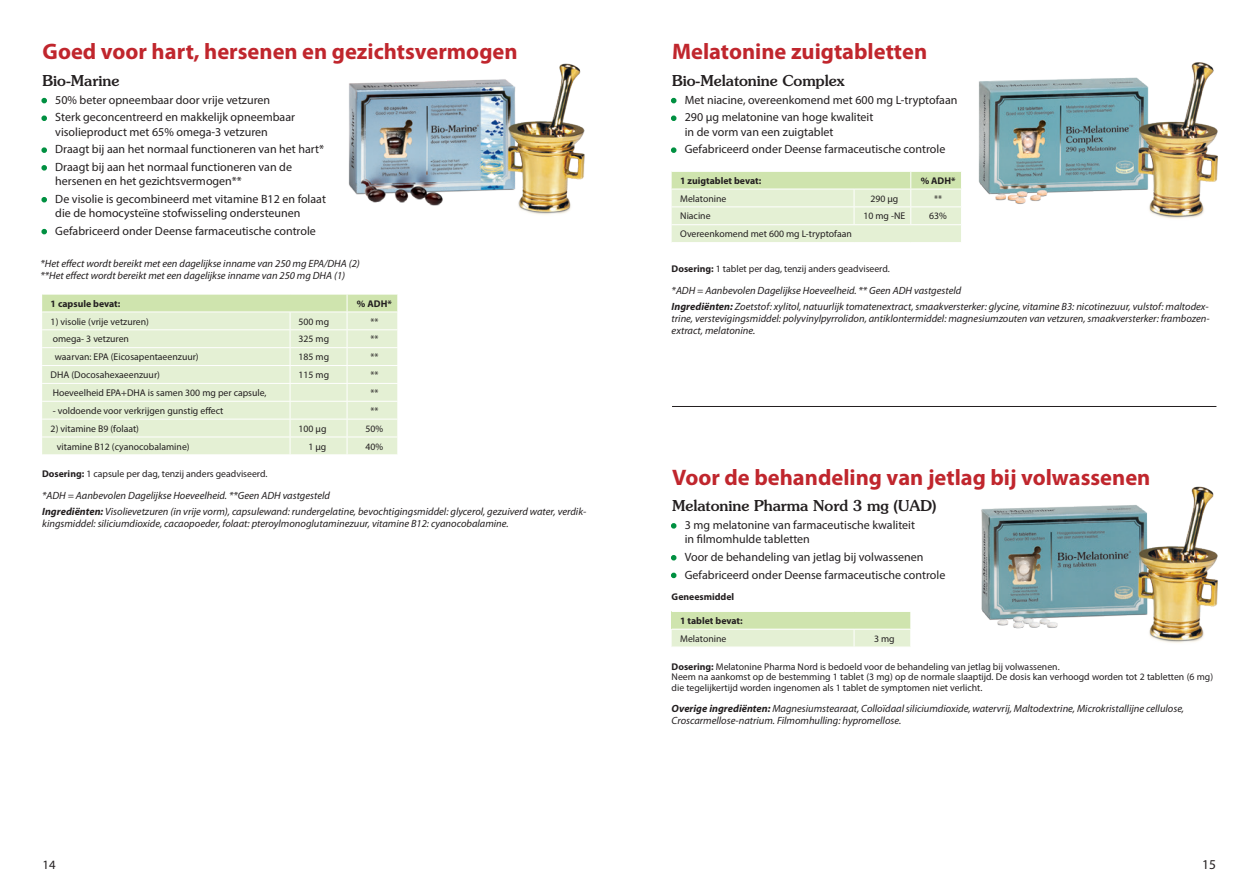
<style>
.page{position:relative;width:1259px;height:893px;background:#fff}
.page>*{position:absolute;margin:0;border:0;box-sizing:border-box;transform-origin:0 0}
.t1{font:700 22.5px "Myriad Pro";color:#c0262d}
.t2{font:500 15px "Souvenir Std";color:#231f20}
.t3{font:13.5px "Myriad Pro";color:#231f20}
.t4{font:12.75px "Myriad Pro";color:#231f20}
.t5{font:12px/14.2px "Myriad Pro";color:#231f20}
.t6{font:italic 10.5px/12px "Myriad Pro";color:#231f20}
.t7{font:9.75px/10.5px "Myriad Pro";color:#231f20}
.t8{font:700 9.75px "Myriad Pro";color:#231f20}
.s1{color:#009041}
.s2{font-weight:700}
</style>
<div class="page">
<img style="left:348px;top:63px;width:237px;height:152px">
<svg style="left:42px;top:294px;width:356px;height:160px;background:#e2efd0"></svg>
<hr style="left:42px;top:312px;width:248px;height:1px;background:#fff">
<hr style="left:290px;top:312px;width:57px;height:1px;background:#fff">
<hr style="left:347px;top:312px;width:51px;height:1px;background:#fff">
<hr style="left:42px;top:329px;width:248px;height:1px;background:#fff">
<hr style="left:290px;top:329px;width:57px;height:1px;background:#fff">
<hr style="left:347px;top:329px;width:51px;height:1px;background:#fff">
<hr style="left:42px;top:347px;width:248px;height:1px;background:#fff">
<hr style="left:290px;top:347px;width:57px;height:1px;background:#fff">
<hr style="left:347px;top:347px;width:51px;height:1px;background:#fff">
<hr style="left:42px;top:365px;width:248px;height:1px;background:#fff">
<hr style="left:290px;top:365px;width:57px;height:1px;background:#fff">
<hr style="left:347px;top:365px;width:51px;height:1px;background:#fff">
<hr style="left:42px;top:383px;width:248px;height:1px;background:#fff">
<hr style="left:290px;top:383px;width:57px;height:1px;background:#fff">
<hr style="left:347px;top:383px;width:51px;height:1px;background:#fff">
<hr style="left:42px;top:401px;width:248px;height:1px;background:#fff">
<hr style="left:290px;top:401px;width:57px;height:1px;background:#fff">
<hr style="left:347px;top:401px;width:51px;height:1px;background:#fff">
<hr style="left:42px;top:419px;width:248px;height:1px;background:#fff">
<hr style="left:290px;top:419px;width:57px;height:1px;background:#fff">
<hr style="left:347px;top:419px;width:51px;height:1px;background:#fff">
<hr style="left:42px;top:437px;width:248px;height:1px;background:#fff">
<hr style="left:290px;top:437px;width:57px;height:1px;background:#fff">
<hr style="left:347px;top:437px;width:51px;height:1px;background:#fff">
<img style="left:978px;top:62px;width:240px;height:157px">
<img style="left:981px;top:486px;width:237px;height:157px">
<svg style="left:671px;top:171px;width:291px;height:71px;background:#dfedcc"></svg>
<hr style="left:671px;top:189px;width:183px;height:1px;background:#fff">
<hr style="left:854px;top:189px;width:57px;height:1px;background:#fff">
<hr style="left:911px;top:189px;width:51px;height:1px;background:#fff">
<hr style="left:671px;top:206px;width:183px;height:1px;background:#fff">
<hr style="left:854px;top:206px;width:57px;height:1px;background:#fff">
<hr style="left:911px;top:206px;width:51px;height:1px;background:#fff">
<hr style="left:671px;top:224px;width:183px;height:1px;background:#fff">
<hr style="left:854px;top:224px;width:57px;height:1px;background:#fff">
<hr style="left:911px;top:224px;width:51px;height:1px;background:#fff">
<svg style="left:671px;top:612px;width:240px;height:35px;background:#daeac2"></svg>
<hr style="left:671px;top:629px;width:183px;height:1px;background:#fff">
<hr style="left:854px;top:629px;width:57px;height:1px;background:#fff">
<hr style="left:672px;top:406px;width:544px;height:1px;background:#231f20">
<h1 class="t1" style="left:43px;top:37px;width:476px">Goed voor hart, hersenen en gezichtsvermogen</h1>
<h2 class="t2" style="left:43px;top:72px;width:78px">Bio-Marine</h2>
<p class="t5" style="left:43px;top:92px;width:229px"><span class="s1">•</span> 50% beter opneembaar door vrije vetzuren</p>
<p class="t5" style="left:55px;top:110px;width:241px;text-indent:-13px"><span class="s1">•</span> Sterk geconcentreerd en makkelijk opneembaar visolieproduct met 65% omega-3 vetzuren</p>
<p class="t5" style="left:43px;top:142px;width:283px"><span class="s1">•</span> Draagt bij aan het normaal functioneren van het hart*</p>
<p class="t5" style="left:55px;top:160px;width:238px;text-indent:-13px"><span class="s1">•</span> Draagt bij aan het normaal functioneren van de hersenen en het gezichtsvermogen**</p>
<p class="t5" style="left:55px;top:192px;width:272px;text-indent:-13px"><span class="s1">•</span> De visolie is gecombineerd met vitamine B12 en folaat die de homocysteïne stofwisseling ondersteunen</p>
<p class="t5" style="left:43px;top:223px;width:275px"><span class="s1">•</span> Gefabriceerd onder Deense farmaceutische controle</p>
<p class="t6" style="left:40px;top:258px;width:321px">*Het effect wordt bereikt met een dagelijkse inname van 250 mg EPA/DHA (2) **Het effect wordt bereikt met een dagelijkse inname van 250 mg DHA (1)</p>
<p class="t8" style="left:51px;top:297px;width:71px">1 capsule bevat:</p>
<p class="t8" style="left:357px;top:297px;width:36px">% ADH*</p>
<p class="t7" style="left:51px;top:316px;width:100px">1) visolie (vrije vetzuren)</p>
<p class="t7" style="left:298px;top:316px;width:32px">500 mg</p>
<p class="t7" style="left:370px;top:316px;width:10px">**</p>
<p class="t7" style="left:53px;top:334px;width:78px">omega- 3 vetzuren</p>
<p class="t7" style="left:298px;top:334px;width:32px">325 mg</p>
<p class="t7" style="left:370px;top:334px;width:10px">**</p>
<p class="t7" style="left:55px;top:352px;width:145px">waarvan: EPA (Eicosapentaeenzuur)</p>
<p class="t7" style="left:298px;top:352px;width:32px">185 mg</p>
<p class="t7" style="left:370px;top:352px;width:10px">**</p>
<p class="t7" style="left:51px;top:369px;width:111px">DHA (Docosahexaeenzuur)</p>
<p class="t7" style="left:298px;top:369px;width:32px">115 mg</p>
<p class="t7" style="left:370px;top:369px;width:10px">**</p>
<p class="t7" style="left:53px;top:387px;width:215px">Hoeveelheid EPA+DHA is samen 300 mg per capsule,</p>
<p class="t7" style="left:370px;top:387px;width:10px">**</p>
<p class="t7" style="left:53px;top:405px;width:172px">- voldoende voor verkrijgen gunstig effect</p>
<p class="t7" style="left:370px;top:405px;width:10px">**</p>
<p class="t7" style="left:51px;top:423px;width:90px">2) vitamine B9 (folaat)</p>
<p class="t7" style="left:298px;top:423px;width:29px">100 μg</p>
<p class="t7" style="left:365px;top:423px;width:19px">50%</p>
<p class="t7" style="left:57px;top:441px;width:134px">vitamine B12 (cyanocobalamine)</p>
<p class="t7" style="left:308px;top:441px;width:19px">1 μg</p>
<p class="t7" style="left:365px;top:441px;width:19px">40%</p>
<p class="t7" style="left:42px;top:468px;width:227px"><span class="s2">Dosering:</span> 1 capsule per dag, tenzij anders geadviseerd.</p>
<p class="t6" style="left:42px;top:487px;width:546px;line-height:16.2px">*ADH = Aanbevolen Dagelijkse Hoeveelheid. **Geen ADH vastgesteld<br><span class="s2">Ingrediënten:</span> Visolievetzuren (in vrije vorm), capsulewand: rundergelatine, bevochtigingsmiddel: glycerol, gezuiverd water, verdik-</p>
<p class="t6" style="left:42px;top:518px;width:468px">kingsmiddel: siliciumdioxide, cacaopoeder, folaat: pteroylmonoglutaminezuur, vitamine B12: cyanocobalamine.</p>
<h1 class="t1" style="left:672px;top:37px;width:257px">Melatonine zuigtabletten</h1>
<h2 class="t2" style="left:672px;top:72px;width:174px">Bio-Melatonine Complex</h2>
<p class="t5" style="left:672px;top:92px;width:287px"><span class="s1">•</span> Met niacine, overeenkomend met 600 mg L-tryptofaan</p>
<p class="t5" style="left:685px;top:110px;width:190px;text-indent:-13px"><span class="s1">•</span> 290 µg melatonine van hoge kwaliteit in de vorm van een zuigtablet</p>
<p class="t5" style="left:672px;top:142px;width:275px"><span class="s1">•</span> Gefabriceerd onder Deense farmaceutische controle</p>
<p class="t8" style="left:680px;top:174px;width:83px">1 zuigtablet bevat:</p>
<p class="t8" style="left:920px;top:174px;width:36px">% ADH*</p>
<p class="t7" style="left:680px;top:193px;width:48px">Melatonine</p>
<p class="t7" style="left:870px;top:193px;width:29px">290 µg</p>
<p class="t7" style="left:934px;top:193px;width:10px">**</p>
<p class="t7" style="left:680px;top:211px;width:32px">Niacine</p>
<p class="t7" style="left:863px;top:211px;width:43px">10 mg -NE</p>
<p class="t7" style="left:929px;top:211px;width:19px">63%</p>
<p class="t7" style="left:680px;top:229px;width:173px">Overeenkomend met 600 mg L-tryptofaan</p>
<p class="t7" style="left:671px;top:263px;width:220px"><span class="s2">Dosering:</span> 1 tablet per dag, tenzij anders geadviseerd.</p>
<p class="t6" style="left:671px;top:282px;width:539px;line-height:16.2px">*ADH = Aanbevolen Dagelijkse Hoeveelheid. ** Geen ADH vastgesteld<br><span class="s2">Ingrediënten:</span> Zoetstof: xylitol, natuurlijk tomatenextract, smaakversterker: glycine, vitamine B3: nicotinezuur, vulstof: maltodex-</p>
<p class="t6" style="left:671px;top:313px;width:539px">trine, verstevigingsmiddel: polyvinylpyrrolidon, antiklontermiddel: magnesiumzouten van vetzuren, smaakversterker: frambozen&shy;extract, melatonine.</p>
<h1 class="t1" style="left:672px;top:462px;width:480px">Voor de behandeling van jetlag bij volwassenen</h1>
<h2 class="t2" style="left:672px;top:497px;width:266px">Melatonine Pharma Nord 3 mg (UAD)</h2>
<p class="t5" style="left:685px;top:518px;width:232px;text-indent:-13px"><span class="s1">•</span> 3 mg melatonine van farmaceutische kwaliteit in filmomhulde tabletten</p>
<p class="t5" style="left:672px;top:550px;width:253px"><span class="s1">•</span> Voor de behandeling van jetlag bij volwassenen</p>
<p class="t5" style="left:672px;top:567px;width:275px"><span class="s1">•</span> Gefabriceerd onder Deense farmaceutische controle</p>
<p class="t8" style="left:671px;top:590px;width:64px">Geneesmiddel</p>
<p class="t8" style="left:680px;top:614px;width:64px">1 tablet bevat:</p>
<p class="t7" style="left:680px;top:633px;width:48px">Melatonine</p>
<p class="t7" style="left:874px;top:633px;width:22px">3 mg</p>
<p class="t7" style="left:671px;top:661px;width:543px"><span class="s2">Dosering:</span> Melatonine Pharma Nord is bedoeld voor de behandeling van jetlag bij volwassenen.<br>Neem na aankomst op de bestemming 1 tablet (3 mg) op de normale slaaptijd. De dosis kan verhoogd worden tot 2 tabletten (6 mg) die tegelijkertijd worden ingenomen als 1 tablet de symptomen niet verlicht.</p>
<p class="t6" style="left:671px;top:703px;width:514px"><span class="s2">Overige ingrediënten:</span> Magnesiumstearaat, Colloïdaal siliciumdioxide, watervrij, Maltodextrine, Microkristallijne cellulose,<br>Croscarmellose-natrium. Filmomhulling: hypromellose.</p>
<p class="t4" style="left:43px;top:856px;width:15px">14</p>
<p class="t3" style="left:1202px;top:856px;width:15px">15</p>
</div>
